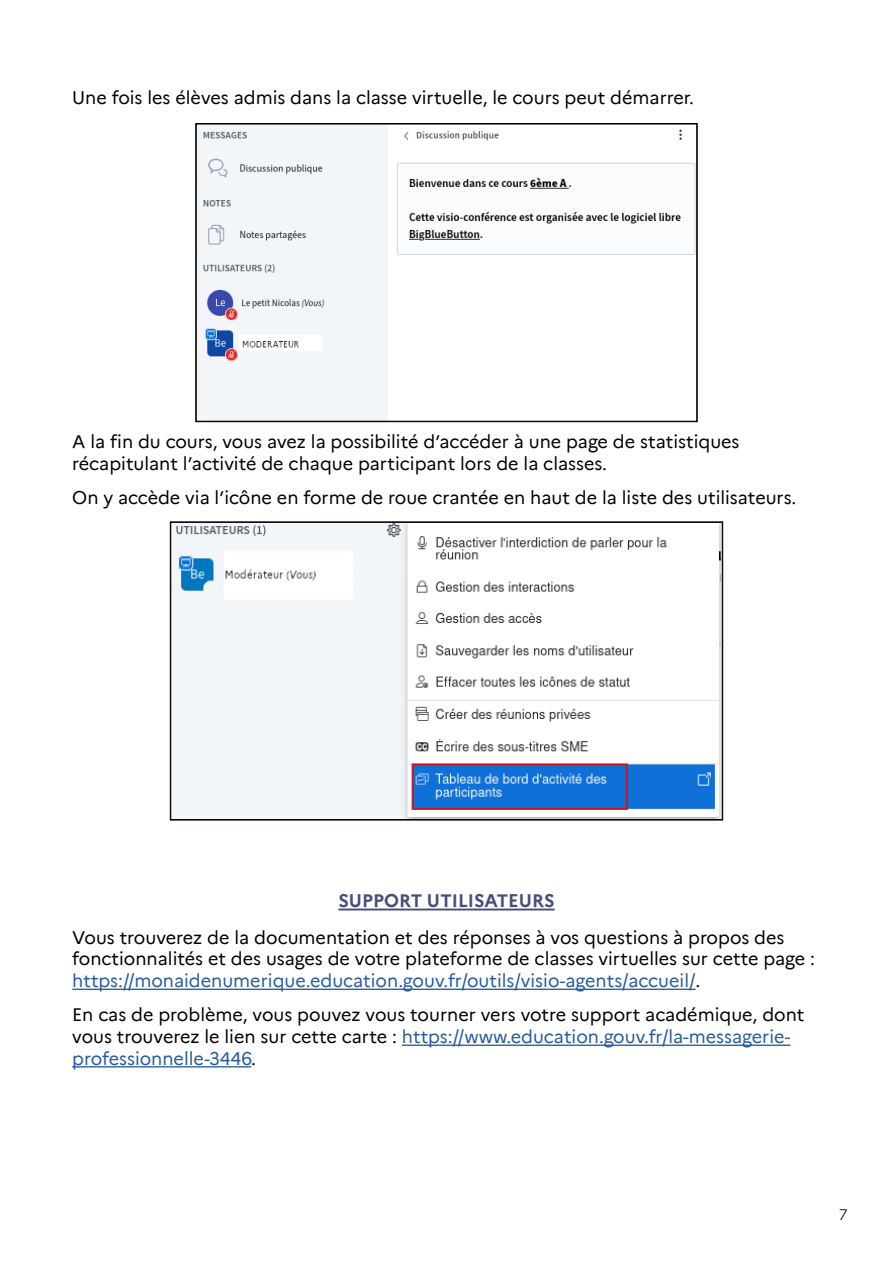
<style>
.page{position:relative;width:893px;height:1263px;background:#fff}
.page>*{position:absolute;margin:0;border:0;box-sizing:border-box;transform-origin:0 0}
.t1{font:18px/21.6px "Marianne";color:#000}
.t2{font:700 18px "Marianne";color:#484d7a}
.t3{font:300 15px "Marianne";color:#000}
.s1{color:#275b9b}
</style>
<div class="page">
<svg style="left:196px;top:123px;width:501px;height:299px"></svg>
<div style="left:196px;top:124px;width:501px;height:297px;border:1px solid #000"></div>
<svg style="left:170px;top:522px;width:553px;height:298px"></svg>
<div style="left:171px;top:522px;width:551px;height:298px;border:1px solid #000"></div>
<hr style="left:72px;top:988px;width:624px;height:2px;background:#275b9b">
<hr style="left:402px;top:1044px;width:388px;height:2px;background:#275b9b">
<hr style="left:72px;top:1066px;width:179px;height:1px;background:#275b9b">
<hr style="left:338px;top:908px;width:217px;height:2px;background:#484d7a">
<p class="t1" style="left:72px;top:85px;width:623px">Une fois les élèves admis dans la classe virtuelle, le cours peut démarrer.</p>
<p class="t1" style="left:72px;top:429px;width:669px">A la fin du cours, vous avez la possibilité d’accéder à une page de statistiques récapitulant l’activité de chaque participant lors de la classes.</p>
<p class="t1" style="left:72px;top:485px;width:725px">On y accède via l’icône en forme de roue crantée en haut de la liste des utilisateurs.</p>
<p class="t2" style="left:338px;top:887px;width:218px">SUPPORT UTILISATEURS</p>
<p class="t1" style="left:72px;top:925px;width:744px">Vous trouverez de la documentation et des réponses à vos questions à propos des fonctionnalités et des usages de votre plateforme de classes virtuelles sur cette page : <span class="s1">https://monaidenumerique.education.gouv.fr/outils/visio-agents/accueil/</span>.</p>
<p class="t1" style="left:72px;top:1003px;width:734px">En cas de problème, vous pouvez vous tourner vers votre support académique, dont vous trouverez le lien sur cette carte : <span class="s1">https://www.education.gouv.fr/la-messagerie&shy;professionnelle-3446</span>.</p>
<p class="t3" style="left:839px;top:1203px;width:10px">7</p>
</div>
